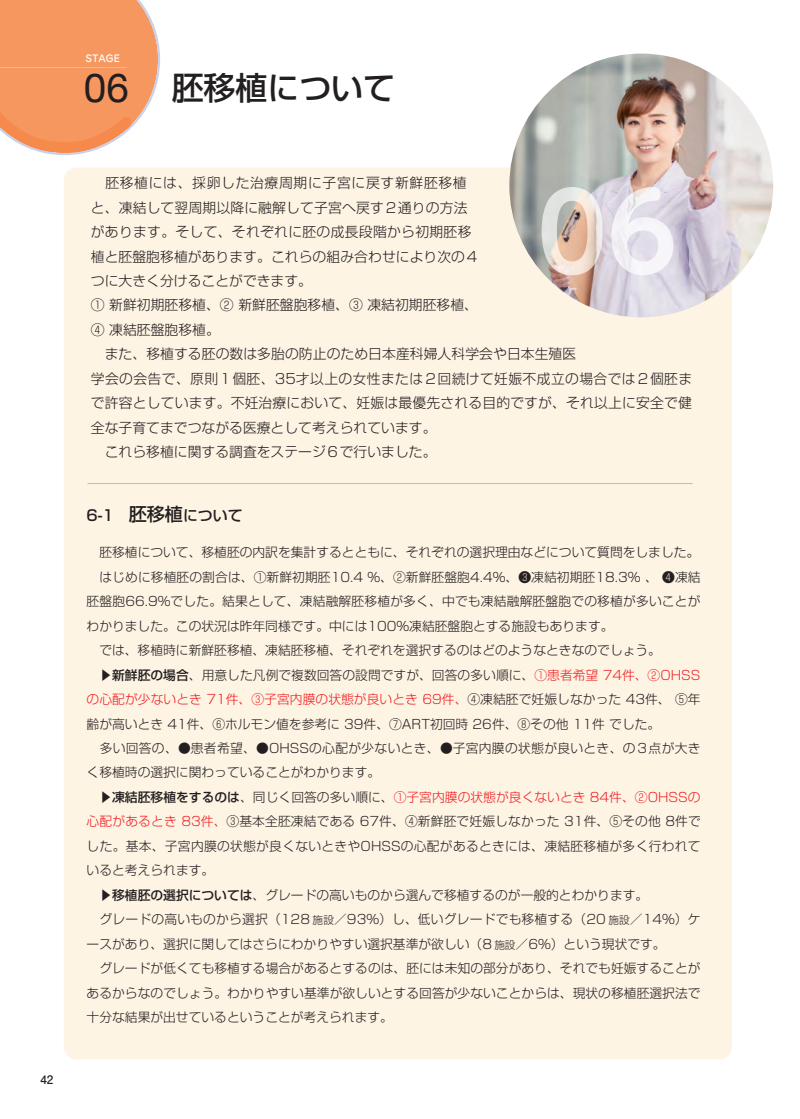
<style>
.page{position:relative;width:800px;height:1119px;background:#fff}
.page>*{position:absolute;margin:0;border:0;box-sizing:border-box;transform-origin:0 0}
.t1{font:40.35px "Helvetica Neue";color:#231f20}
.t2{font:500 31.95px "Shin Go Pro";color:#231f20}
.t3{font:500 14.85px "Shin Go Pro";color:#231f20}
.t4{font:300 13.8px "Shin Go Pro";letter-spacing:.005em;color:#231f20}
.t5{font:300 13.8px "Shin Go Pro";letter-spacing:.025em;color:#231f20}
.t6{font:300 13.8px "Shin Go Pro";letter-spacing:.045em;color:#231f20}
.t7{font:300 12.75px "Shin Go Pro";color:#231f20}
.t8{font:300 12.75px "Shin Go Pro";letter-spacing:.005em;color:#ee1d23}
.t9{font:300 12.75px "Shin Go Pro";letter-spacing:.02em;color:#231f20}
.t10{font:300 12.75px "Shin Go Pro";letter-spacing:.025em;color:#231f20}
.t11{font:700 11.7px "Futo Go B101 Pro";color:#231f20}
.t12{font:500 9.6px "Jun 34 Pro";color:#fff}
.s1{font-size:18px}
.s2{font-size:13.8px}
.s3{font-weight:500}
.s4{color:#ee1d23}
.s5{color:#231f20}
.s6{font-weight:500;color:#231f20}
.s7{font-size:10.65px}
</style>
<div class="page">
<svg style="left:0;top:0;width:160px;height:155px;background:#f6a374"></svg>
<hr style="left:0;top:67px;width:127px;height:1px;background:#fab488">
<div style="left:64px;top:167px;width:667px;height:892px;background:#fef4e4;border-radius:13px"></div>
<hr style="left:87px;top:483px;width:605px;height:1px;background:#bcbdc0">
<img style="left:509px;top:54px;width:264px;height:263px;border-radius:50%">
<img style="left:541px;top:187px;width:132px;height:88px">
<p class="t11" style="left:40px;top:1070px;width:15px">42</p>
<p class="t12" style="left:85px;top:50px;width:36px">STAGE</p>
<p class="t1" style="left:84px;top:63px;width:46px">06</p>
<p class="t2" style="left:172px;top:62px;width:225px">胚移植について</p>
<p class="t6" style="left:105px;top:171px;width:363px">胚移植には、採卵した治療周期に子宮に戻す新鮮胚移植</p>
<p class="t4" style="left:91px;top:196px;width:378px">と、凍結して翌周期以降に融解して子宮へ戻す２通りの方法</p>
<p class="t4" style="left:91px;top:220px;width:382px">があります。そして、それぞれに胚の成長段階から初期胚移</p>
<p class="t4" style="left:91px;top:245px;width:389px">植と胚盤胞移植があります。これらの組み合わせにより次の４</p>
<p class="t4" style="left:91px;top:269px;width:223px">つに大きく分けることができます。</p>
<p class="t4" style="left:91px;top:294px;width:388px">① 新鮮初期胚移植、② 新鮮胚盤胞移植、③ 凍結初期胚移植、</p>
<p class="t4" style="left:91px;top:318px;width:130px">④ 凍結胚盤胞移植。</p>
<p class="t4" style="left:105px;top:343px;width:473px">また、移植する胚の数は多胎の防止のため日本産科婦人科学会や日本生殖医</p>
<p class="t5" style="left:91px;top:367px;width:602px">学会の会告で、原則１個胚、35才以上の女性または２回続けて妊娠不成立の場合では２個胚ま</p>
<p class="t4" style="left:91px;top:391px;width:602px">で許容としています。不妊治療において、妊娠は最優先される目的ですが、それ以上に安全で健</p>
<p class="t4" style="left:91px;top:416px;width:347px">全な子育てまでつながる医療として考えられています。</p>
<p class="t4" style="left:105px;top:440px;width:333px">これら移植に関する調査をステージ６で行いました。</p>
<p class="t3" style="left:87px;top:502px;width:157px">6-1　<span class="s1">胚移植</span>について</p>
<p class="t7" style="left:99px;top:542px;width:602px">胚移植について、移植胚の内訳を集計するとともに、それぞれの選択理由などについて質問をしました<span class="s2">。</span></p>
<p class="t7" style="left:99px;top:566px;width:602px">はじめに移植胚の割合は、①新鮮初期胚10.4 ％、②新鮮胚盤胞4.4％、❸凍結初期胚18.3％、 ❹凍結</p>
<p class="t7" style="left:87px;top:590px;width:615px">胚盤胞66.9％でした。結果として、凍結融解胚移植が多く、中でも凍結融解胚盤胞での移植が多いことが</p>
<p class="t7" style="left:87px;top:615px;width:528px">わかりました。この状況は昨年同様です。中には100％凍結胚盤胞とする施設もあります。</p>
<p class="t7" style="left:99px;top:639px;width:563px">では、移植時に新鮮胚移植、凍結胚移植、それぞれを選択するのはどのようなときなのでしょう。</p>
<p class="t7" style="left:99px;top:664px;width:602px"><span class="s3">▶新鮮胚の場合</span>、用意した凡例で複数回答の設問ですが、回答の多い順に、<span class="s4">①患者希望 74件、②OHSS</span></p>
<p class="t8" style="left:87px;top:688px;width:615px">の心配が少ないとき 71件、③子宮内膜の状態が良いとき 69件、<span class="s5">④凍結胚で妊娠しなかった 43件、 ⑤年</span></p>
<p class="t7" style="left:87px;top:713px;width:575px">齢が高いとき 41件、⑥ホルモン値を参考に 39件、⑦ART初回時 26件、⑧その他 11件 でした。</p>
<p class="t10" style="left:100px;top:737px;width:602px">多い回答の、●患者希望、●OHSSの心配が少ないとき、●子宮内膜の状態が良いとき、の３点が大き</p>
<p class="t7" style="left:87px;top:762px;width:295px">く移植時の選択に関わっていることがわかります。</p>
<p class="t8" style="left:99px;top:786px;width:602px"><span class="s6">▶凍結胚移植をするのは</span><span class="s5">、同じく回答の多い順に、</span>①子宮内膜の状態が良くないとき 84件、②OHSSの</p>
<p class="t7" style="left:87px;top:811px;width:615px"><span class="s4">心配があるとき 83件、</span>③基本全胚凍結である 67件、④新鮮胚で妊娠しなかった 31件、⑤その他 8件で</p>
<p class="t9" style="left:87px;top:835px;width:615px">した。基本、子宮内膜の状態が良くないときやOHSSの心配があるときには、凍結胚移植が多く行われて</p>
<p class="t7" style="left:87px;top:859px;width:129px">いると考えられます。</p>
<p class="t7" style="left:99px;top:884px;width:550px"><span class="s3">▶移植胚の選択については</span>、グレードの高いものから選んで移植するのが一般的とわかります。</p>
<p class="t7" style="left:100px;top:908px;width:602px">グレードの高いものから選択（128 <span class="s7">施設</span>／93％）し、低いグレードでも移植する（20 <span class="s7">施設</span>／14％）ケ</p>
<p class="t7" style="left:87px;top:933px;width:580px">ースがあり、選択に関してはさらにわかりやすい選択基準が欲しい（8 <span class="s7">施設</span>／6％）という現状です。</p>
<p class="t7" style="left:99px;top:957px;width:602px">グレードが低くても移植する場合があるとするのは、胚には未知の部分があり、それでも妊娠することが</p>
<p class="t7" style="left:87px;top:982px;width:615px">あるからなのでしょう。わかりやすい基準が欲しいとする回答が少ないことからは、現状の移植胚選択法で</p>
<p class="t7" style="left:87px;top:1006px;width:308px">十分な結果が出せているということが考えられます。</p>
</div>
